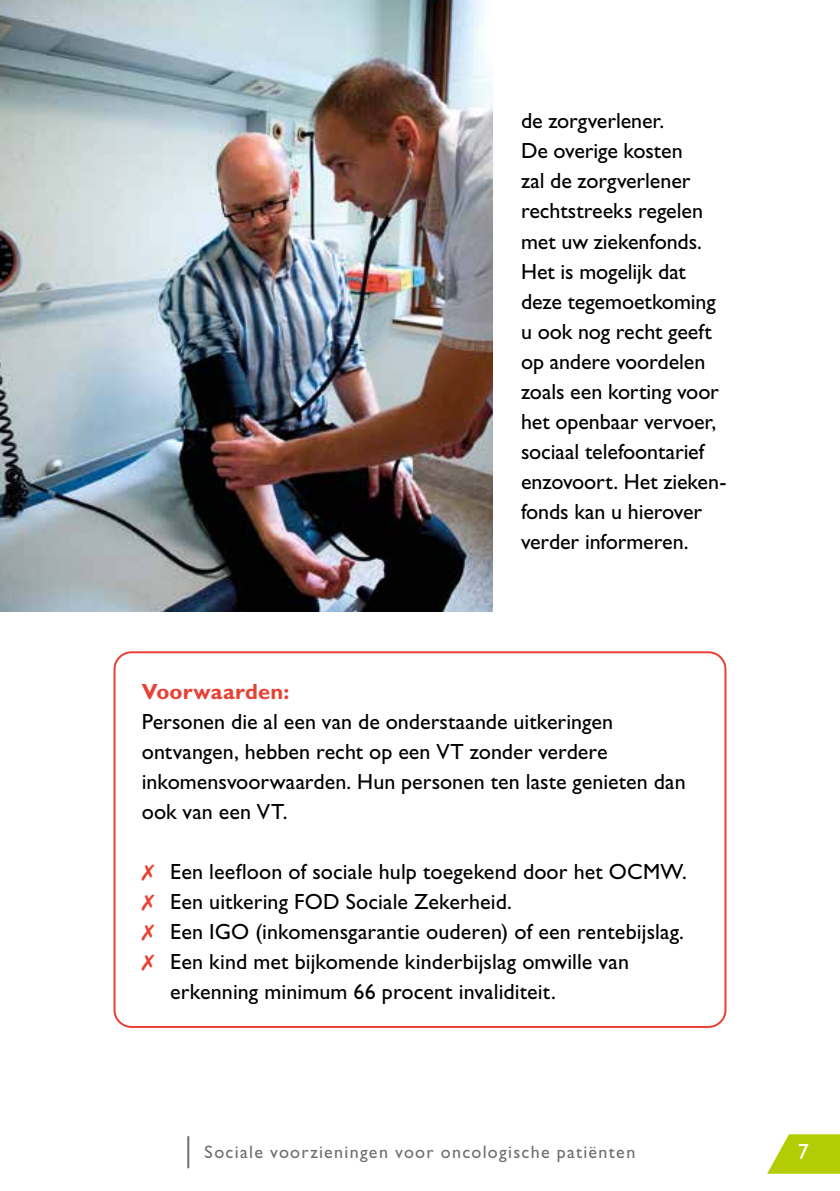
<style>
.page{position:relative;width:840px;height:1191px;background:#fff}
.page>*{position:absolute;margin:0;border:0;box-sizing:border-box;transform-origin:0 0}
.t1{font:22px/30px "Gill Sans Std";color:#000}
.t2{font:700 22px "Gill Sans Std";letter-spacing:.005em;color:#e84133}
.t3{font:22px "Gill Sans Std";color:#fff}
.t4{font:18px "Gill Sans Std";letter-spacing:.07em;color:#706f6f}
.s1{color:#e84133}
</style>
<div class="page">
<svg style="left:767px;top:1134px;width:72px;height:39px"></svg>
<hr style="left:187px;top:1136px;width:2px;height:32px;background:#706f6f">
<img style="left:0;top:0;width:492px;height:611px">
<div style="left:113px;top:651px;width:613px;height:377px;border:2px solid #e84133;border-radius:17px"></div>
<p class="t1" style="left:520px;top:106px;width:207px">de zorgverlener.<br>De overige kosten<br>zal de zorgverlener rechtstreeks regelen met uw ziekenfonds.<br>Het is mogelijk dat deze tegemoetkoming u ook nog recht geeft op andere voordelen zoals een korting voor het openbaar vervoer, sociaal telefoontarief enzovoort. Het zieken&shy;fonds kan u hierover verder informeren.</p>
<p class="t2" style="left:142px;top:678px;width:149px">Voorwaarden:</p>
<p class="t1" style="left:142px;top:706px;width:545px">Personen die al een van de onderstaande uitkeringen ontvangen, hebben recht op een VT zonder verdere inkomensvoorwaarden. Hun personen ten laste genieten dan ook van een VT.</p>
<p class="t1" style="left:142px;top:856px;width:546px"><span class="s1">✗</span> Een leefloon of sociale hulp toegekend door het OCMW.</p>
<p class="t1" style="left:142px;top:886px;width:371px"><span class="s1">✗</span> Een uitkering FOD Sociale Zekerheid.</p>
<p class="t1" style="left:142px;top:916px;width:543px"><span class="s1">✗</span> Een IGO (inkomensgarantie ouderen) of een rentebijslag.</p>
<p class="t1" style="left:142px;top:946px;width:488px"><span class="s1">✗</span> Een kind met bijkomende kinderbijslag omwille van</p>
<p class="t1" style="left:170px;top:976px;width:387px">erkenning minimum 66 procent invaliditeit.</p>
<p class="t4" style="left:204px;top:1141px;width:432px">Sociale voorzieningen voor oncologische patiënten</p>
<p class="t3" style="left:797px;top:1138px;width:12px">7</p>
</div>
